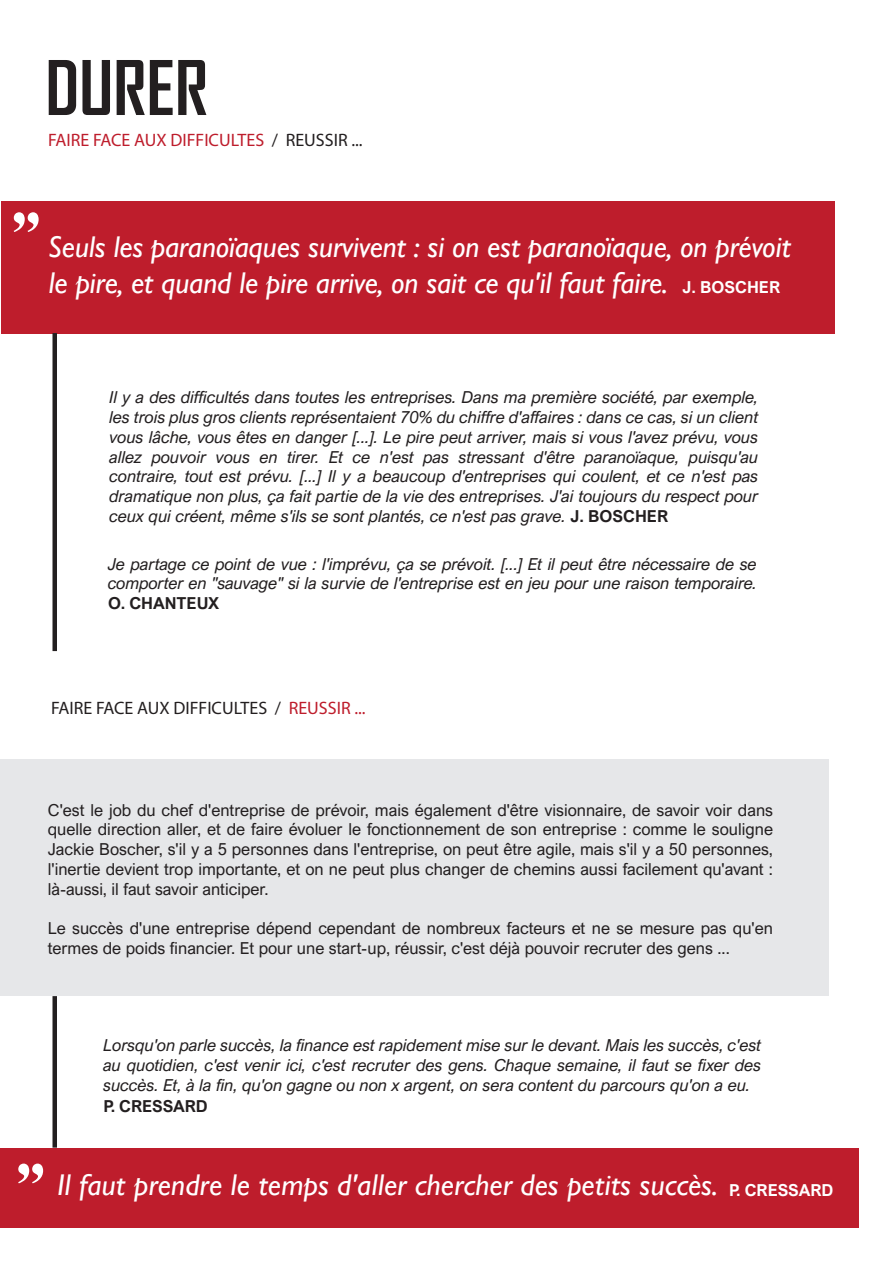
<style>
.page{position:relative;width:893px;height:1263px;background:#fff}
.page>*{position:absolute;margin:0;border:0;box-sizing:border-box;transform-origin:0 0}
.t1{font:700 72px "Agency FB";color:#231f20}
.t2{font:72px "Engravers";color:#fff}
.t3{font:italic 30px/36px "Gill Sans Nova";letter-spacing:-.01em;color:#fff}
.t4{font:18px "Myriad Pro";color:#be1d2c}
.t5{font:18px "Myriad Pro";color:#231f20}
.t6{font:italic 16.5px/19.8px "Arial Nova";letter-spacing:-.005em;color:#231f20;text-align:justify}
.t7{font:16.5px/19.8px "Arial Nova";color:#231f20;text-align:justify}
.t8{font:700 16.5px "Arial Nova";letter-spacing:-.005em;color:#231f20}
.t9{font:700 16.5px "Arial Nova";color:#fff}
.s1{color:#231f20}
.s2{font-weight:700;font-style:normal}
.s3{color:#be1d2c}
.s4{font-family:"Arial Nova";font-weight:700;font-style:normal;font-size:16.5px}
</style>
<div class="page">
<div style="left:0;top:759px;width:828px;height:237px;background:#e6e7e9"></div>
<div style="left:1px;top:201px;width:833px;height:132px;background:#be1d2c"></div>
<div style="left:52px;top:333px;width:5px;height:318px;background:#231f20"></div>
<div style="left:52px;top:996px;width:5px;height:152px;background:#231f20"></div>
<div style="left:0;top:1148px;width:858px;height:80px;background:#be1d2c"></div>
<h1 class="t1" style="left:45px;top:43px;width:164px">DURER</h1>
<p class="t4" style="left:48px;top:128px;width:316px">FAIRE FACE AUX DIFFICULTES <span class="s1">/ REUSSIR ...</span></p>
<h1 class="t2" style="left:5px;top:195px;width:44px">"</h1>
<h2 class="t3" style="left:49px;top:229px;width:744px">Seuls les paranoïaques survivent : si on est paranoïaque, on prévoit le pire, et quand le pire arrive, on sait ce qu'il faut faire.</h2>
<p class="t9" style="left:683px;top:277px;width:99px">J. BOSCHER</p>
<p class="t6" style="left:110px;top:387px;width:650px">Il y a des difficultés dans toutes les entreprises. Dans ma première société, par exemple, les trois plus gros clients représentaient 70% du chiffre d'affaires : dans ce cas, si un client vous lâche, vous êtes en danger [...]. Le pire peut arriver, mais si vous l'avez prévu, vous allez pouvoir vous en tirer. Et ce n'est pas stressant d'être paranoïaque, puisqu'au contraire, tout est prévu. [...] Il y a beaucoup d'entreprises qui coulent, et ce n'est pas dramatique non plus, ça fait partie de la vie des entreprises. J'ai toujours du respect pour ceux qui créent, même s'ils se sont plantés, ce n'est pas grave. <span class="s2">J. BOSCHER</span></p>
<p class="t6" style="left:108px;top:554px;width:650px">Je partage ce point de vue : l'imprévu, ça se prévoit. [...] Et il peut être nécessaire de se comporter en "sauvage" si la survie de l'entreprise est en jeu pour une raison temporaire.</p>
<p class="t8" style="left:108px;top:594px;width:113px">O. CHANTEUX</p>
<p class="t5" style="left:51px;top:697px;width:316px">FAIRE FACE AUX DIFFICULTES / <span class="s3">REUSSIR ...</span></p>
<p class="t7" style="left:48px;top:800px;width:727px">C'est le job du chef d'entreprise de prévoir, mais également d'être visionnaire, de savoir voir dans quelle direction aller, et de faire évoluer le fonctionnement de son entreprise : comme le souligne Jackie Boscher, s'il y a 5 personnes dans l'entreprise, on peut être agile, mais s'il y a 50 personnes, l'inertie devient trop importante, et on ne peut plus changer de chemins aussi facilement qu'avant : là-aussi, il faut savoir anticiper.</p>
<p class="t7" style="left:48px;top:918px;width:727px">Le succès d'une entreprise dépend cependant de nombreux facteurs et ne se mesure pas qu'en termes de poids financier. Et pour une start-up, réussir, c'est déjà pouvoir recruter des gens ...</p>
<p class="t6" style="left:104px;top:1035px;width:659px">Lorsqu'on parle succès, la finance est rapidement mise sur le devant. Mais les succès, c'est au quotidien, c'est venir ici, c'est recruter des gens. Chaque semaine, il faut se fixer des succès. Et, à la fin, qu'on gagne ou non x argent, on sera content du parcours qu'on a eu.</p>
<p class="t8" style="left:104px;top:1096px;width:106px">P. CRESSARD</p>
<h1 class="t2" style="left:10px;top:1146px;width:44px">"</h1>
<h2 class="t3" style="left:58px;top:1167px;width:777px">Il faut prendre le temps d'aller chercher des petits succès. <span class="s4">P. CRESSARD</span></h2>
</div>
